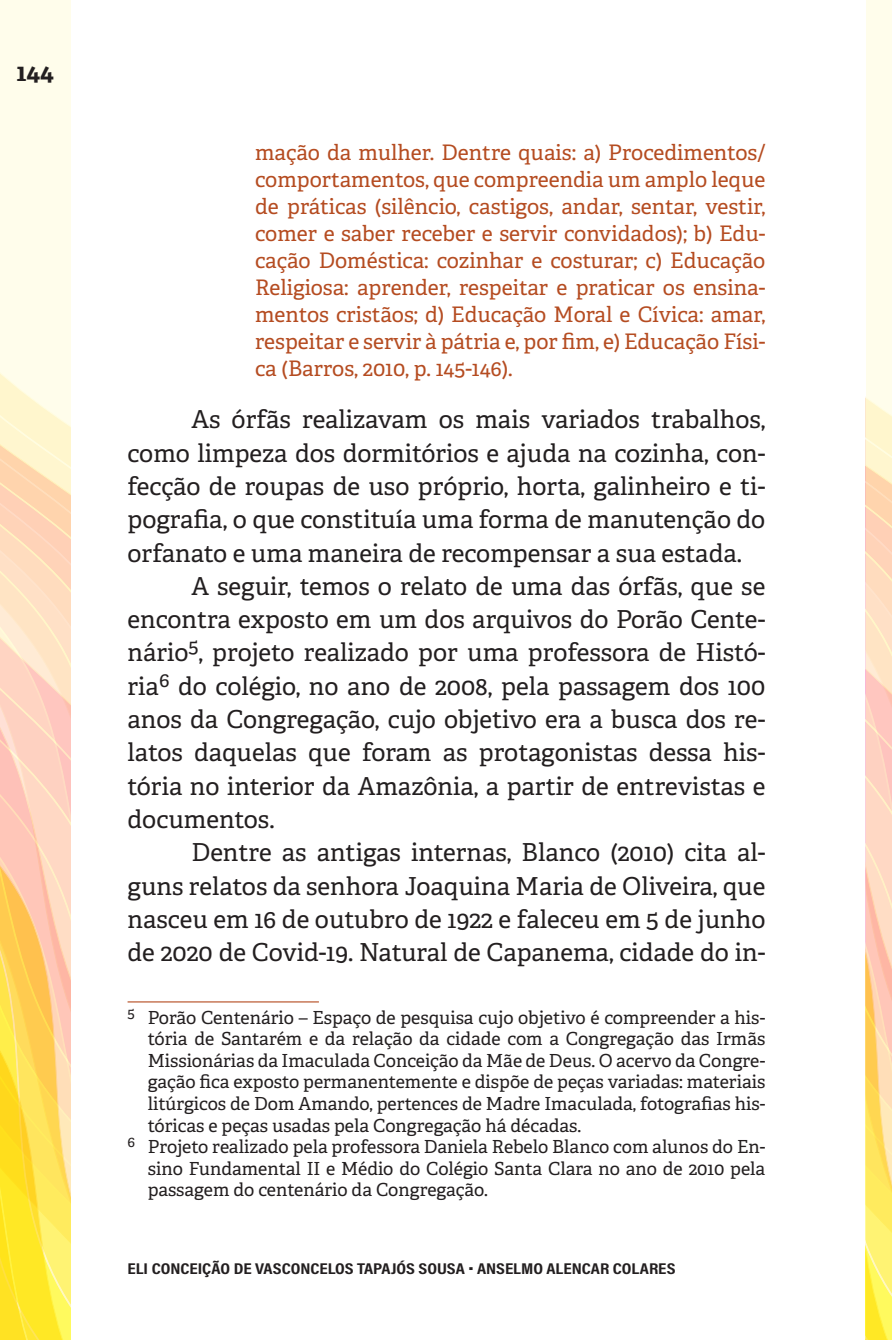
<style>
.page{position:relative;width:893px;height:1340px;background:#fff}
.page>*{position:absolute;margin:0;border:0;box-sizing:border-box;transform-origin:0 0}
.t1{font:24.75px/33.3px "Adelle";color:#231f20;text-align:justify}
.t2{font:700 24.75px "Adelle";color:#231f20}
.RECUO{font:21.38px/27px "Adelle";color:#b54c21;text-align:justify}
.RODAPÉ{font:18px/21.6px "Adelle";color:#231f20;text-align:justify}
.t3{font:700 15.75px "Acumin Pro Cond";color:#231f20;scale:1.2 1}
</style>
<div class="page">
<svg style="left:0;top:0;width:70px;height:1339px;background:#fee5aa"></svg>
<svg style="left:866px;top:0;width:25px;height:1339px;background:#fee6b7"></svg>
<hr style="left:128px;top:1001px;width:191px;height:1px;background:#b54c21">
<p class="t2" style="left:16px;top:57px;width:39px">144</p>
<p class="RECUO" style="left:255px;top:139px;width:512px">mação da mulher. Dentre quais: a) Procedimentos/ comportamentos, que compreendia um amplo leque de práticas (silêncio, castigos, andar, sentar, vestir, comer e saber receber e servir convidados); b) Edu&shy;cação Doméstica: cozinhar e costurar; c) Educação Religiosa: aprender, respeitar e praticar os ensina&shy;mentos cristãos; d) Educação Moral e Cívica: amar, respeitar e servir à pátria e, por fim, e) Educação Físi&shy;ca (Barros, 2010, p. 145-146).</p>
<p class="t1" style="left:128px;top:403px;width:639px;text-indent:64px">As órfãs realizavam os mais variados trabalhos, como limpeza dos dormitórios e ajuda na cozinha, con&shy;fecção de roupas de uso próprio, horta, galinheiro e ti&shy;pografia, o que constituía uma forma de manutenção do orfanato e uma maneira de recompensar a sua estada.</p>
<p class="t1" style="left:128px;top:570px;width:639px;text-indent:64px">A seguir, temos o relato de uma das órfãs, que se encontra exposto em um dos arquivos do Porão Cente&shy;nário<sup>5</sup>, projeto realizado por uma professora de Histó&shy;ria<sup>6</sup> do colégio, no ano de 2008, pela passagem dos 100 anos da Congregação, cujo objetivo era a busca dos re&shy;latos daquelas que foram as protagonistas dessa his&shy;tória no interior da Amazônia, a partir de entrevistas e documentos.</p>
<p class="t1" style="left:128px;top:836px;width:639px;text-indent:64px">Dentre as antigas internas, Blanco (2010) cita al&shy;guns relatos da senhora Joaquina Maria de Oliveira, que nasceu em 16 de outubro de 1922 e faleceu em 5 de junho de 2020 de Covid-19. Natural de Capanema, cidade do in-</p>
<p class="RODAPÉ" style="left:148px;top:1006px;width:619px;text-indent:-20px"><sup>5</sup> Porão Centenário – Espaço de pesquisa cujo objetivo é compreender a his&shy;tória de Santarém e da relação da cidade com a Congregação das Irmãs Missionárias da Imaculada Conceição da Mãe de Deus. O acervo da Congre&shy;gação fica exposto permanentemente e dispõe de peças variadas: materiais litúrgicos de Dom Amando, pertences de Madre Imaculada, fotografias his&shy;tóricas e peças usadas pela Congregação há décadas.</p>
<p class="RODAPÉ" style="left:148px;top:1136px;width:619px;text-indent:-20px"><sup>6</sup> Projeto realizado pela professora Daniela Rebelo Blanco com alunos do En&shy;sino Fundamental II e Médio do Colégio Santa Clara no ano de 2010 pela passagem do centenário da Congregação.</p>
<p class="t3" style="left:128px;top:1258px;width:458px">ELI CONCEIÇÃO DE VASCONCELOS TAPAJÓS SOUSA • ANSELMO ALENCAR COLARES</p>
</div>
